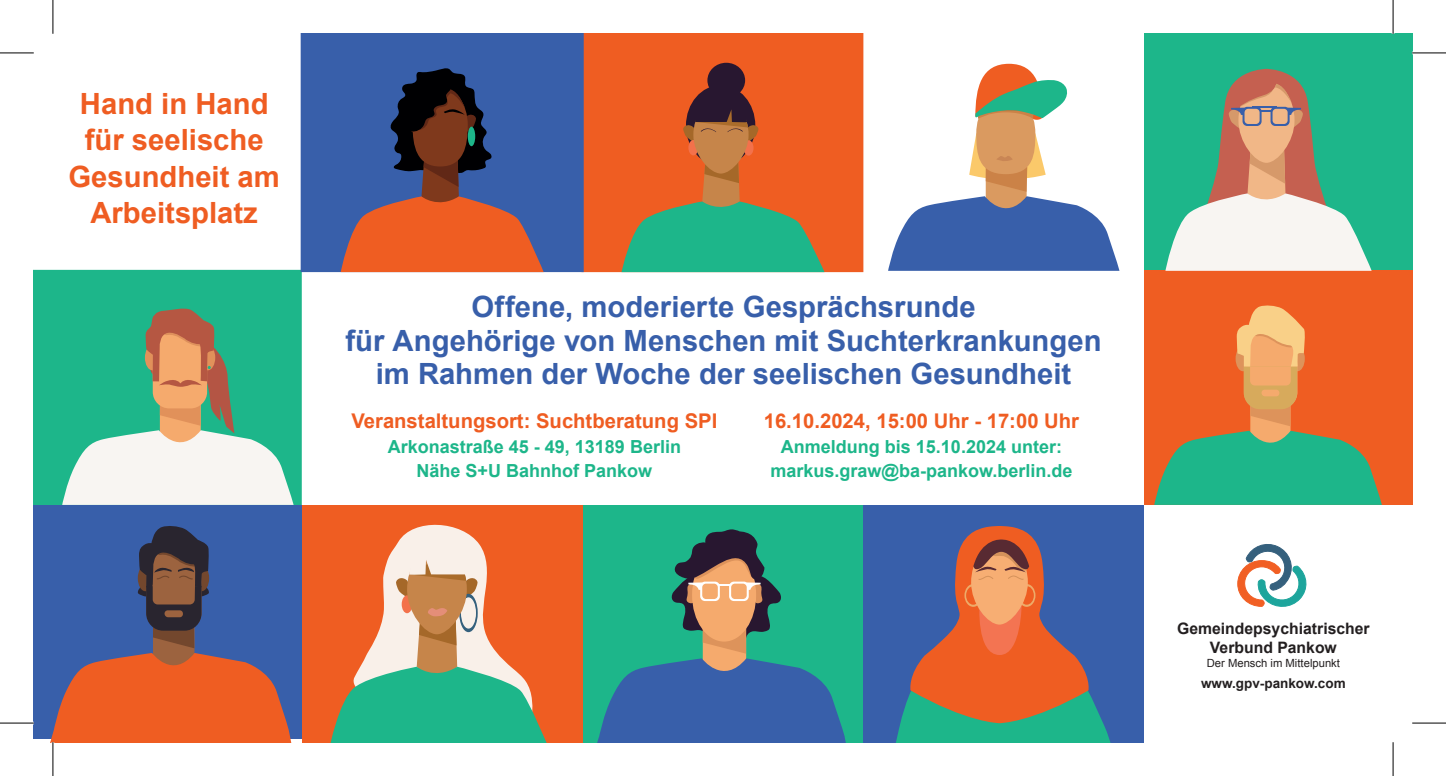
<style>
.page{position:relative;width:1446px;height:776px;background:#fff}
.page>*{position:absolute;margin:0;border:0;box-sizing:border-box;transform-origin:0 0}
.t1{font:700 29.25px/33.8px "Arial";color:#385faa;text-align:center}
.t2{font:700 29.25px/36px "Arial";color:#ef5d22;text-align:center}
.t3{font:700 20.25px "Arial";color:#ef5d22}
.t4{font:700 18px/24.8px "Arial";color:#1db68a;text-align:center}
.t5{font:700 15.75px/18.9px "Arial";color:#231f20;text-align:center}
.t6{font:700 13.5px "Arial";color:#231f20}
.t7{font:11.25px "Arial";color:#231f20}
</style>
<div class="page">
<div style="left:34px;top:271px;width:266px;height:234px;background:#1db68a"></div>
<div style="left:34px;top:270px;width:268px;height:236px;border:2px solid #1db68a"></div>
<div style="left:34px;top:505px;width:268px;height:233px;background:#385faa"></div>
<div style="left:582px;top:34px;width:280px;height:237px;background:#ef5d22"></div>
<div style="left:581px;top:34px;width:282px;height:238px;border:2px solid #ef5d22"></div>
<div style="left:1144px;top:34px;width:267px;height:237px;background:#1db68a"></div>
<div style="left:302px;top:505px;width:280px;height:237px;background:#ef5d22"></div>
<div style="left:582px;top:505px;width:281px;height:237px;background:#1db68a"></div>
<div style="left:302px;top:34px;width:280px;height:237px;background:#385faa"></div>
<div style="left:300px;top:34px;width:283px;height:238px;border:2px solid #385faa"></div>
<div style="left:863px;top:505px;width:281px;height:237px;background:#385faa"></div>
<div style="left:1144px;top:271px;width:267px;height:234px;background:#ef5d22"></div>
<svg style="left:62px;top:308px;width:231px;height:197px"></svg>
<svg style="left:1154px;top:305px;width:227px;height:200px"></svg>
<svg style="left:621px;top:164px;width:203px;height:108px"></svg>
<div style="left:743px;top:140px;width:10px;height:16px;background:#f3714b;border-radius:50%"></div>
<div style="left:688px;top:140px;width:10px;height:15px;background:#f3714b;border-radius:50%"></div>
<div style="left:693px;top:99px;width:55px;height:74px;background:#c6854a;border-radius:50%"></div>
<div style="left:707px;top:63px;width:38px;height:35px;background:#281730;border-radius:50%"></div>
<svg style="left:683px;top:92px;width:75px;height:51px"></svg>
<div style="left:976px;top:96px;width:59px;height:78px;background:#da9a60;border-radius:50%"></div>
<svg style="left:975px;top:64px;width:92px;height:55px"></svg>
<svg style="left:888px;top:133px;width:231px;height:138px"></svg>
<svg style="left:1165px;top:69px;width:206px;height:202px"></svg>
<svg style="left:1237px;top:544px;width:70px;height:63px"></svg>
<svg style="left:341px;top:68px;width:202px;height:204px"></svg>
<svg style="left:896px;top:526px;width:214px;height:216px"></svg>
<svg style="left:45px;top:526px;width:250px;height:216px"></svg>
<svg style="left:330px;top:524px;width:217px;height:218px"></svg>
<svg style="left:597px;top:529px;width:249px;height:213px"></svg>
<hr style="left:0;top:53px;width:34px;height:1px;background:#000">
<hr style="left:1411px;top:53px;width:34px;height:1px;background:#000">
<hr style="left:0;top:722px;width:34px;height:1px;background:#000">
<hr style="left:1411px;top:722px;width:34px;height:1px;background:#000">
<hr style="left:53px;top:0;width:1px;height:34px;background:#000">
<hr style="left:53px;top:742px;width:1px;height:33px;background:#000">
<hr style="left:1392px;top:0;width:1px;height:34px;background:#000">
<hr style="left:1392px;top:742px;width:1px;height:33px;background:#000">
<p class="t2" style="left:68px;top:87px;width:213px">Hand in Hand für seelische<br>Gesundheit am<br>Arbeitsplatz</p>
<p class="t1" style="left:345px;top:290px;width:757px">Offene, moderierte Gesprächsrunde<br>für Angehörige von Menschen mit Suchterkrankungen im Rahmen der Woche der seelischen Gesundheit</p>
<p class="t3" style="left:351px;top:407px;width:367px">Veranstaltungsort: Suchtberatung SPI</p>
<p class="t4" style="left:388px;top:434px;width:295px">Arkonastraße 45 - 49, 13189 Berlin<br>Nähe S+U Bahnhof Pankow</p>
<p class="t3" style="left:763px;top:407px;width:317px">16.10.2024, 15:00 Uhr - 17:00 Uhr</p>
<p class="t4" style="left:770px;top:434px;width:303px">Anmeldung bis 15.10.2024 unter: markus.graw@ba-pankow.berlin.de</p>
<p class="t5" style="left:1176px;top:619px;width:194px">Gemeindepsychiatrischer<br>Verbund Pankow</p>
<p class="t7" style="left:1206px;top:655px;width:135px">Der Mensch im Mittelpunkt</p>
<p class="t6" style="left:1200px;top:674px;width:146px">www.gpv-pankow.com</p>
</div>
